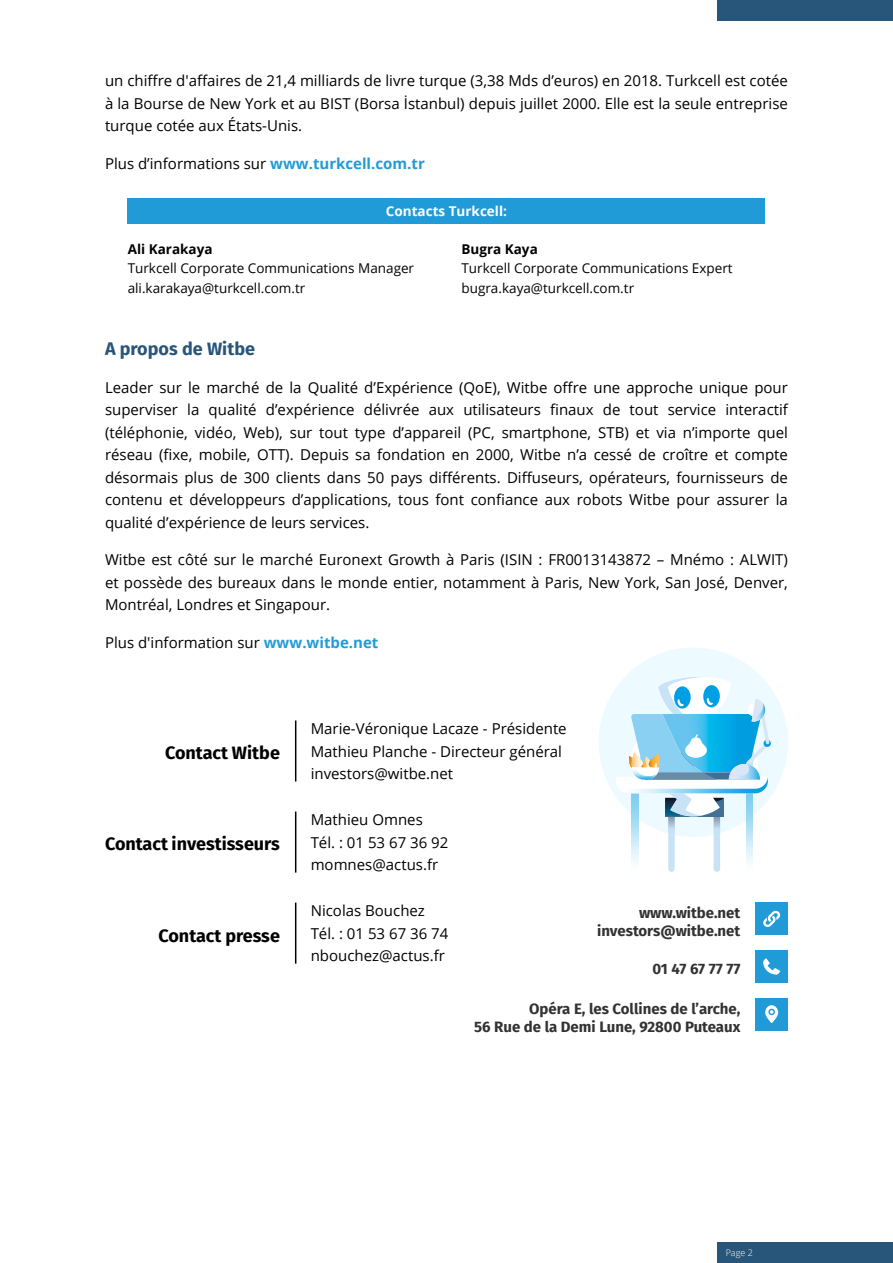
<style>
.page{position:relative;width:893px;height:1263px;background:#fff}
.page>*{position:absolute;margin:0;border:0;box-sizing:border-box;transform-origin:0 0}
.t1{font:700 18px "Fira Sans";color:#000}
.t2{font:700 18px "Fira Sans";color:#28557a}
.t3{font:15px/22.5px "Open Sans";color:#000}
.t4{font:700 15px/18px "Fira Sans";color:#323232;text-align:right}
.t5{font:13.5px/19.8px "Open Sans";color:#020203}
.t6{font:700 13.5px "Open Sans";color:#020203}
.t7{font:700 13.5px "Open Sans";color:#fff}
.t8{font:300 9px "Open Sans";color:#fff}
.s1{font-weight:700;color:#209bd7}
</style>
<div class="page">
<hr style="left:295px;top:720px;width:1px;height:61px;background:#000">
<hr style="left:295px;top:811px;width:1px;height:61px;background:#000">
<hr style="left:295px;top:902px;width:1px;height:62px;background:#000">
<div style="left:755px;top:902px;width:33px;height:33px;background:#209bd7"></div>
<svg style="left:763px;top:910px;width:18px;height:17px"></svg>
<div style="left:755px;top:950px;width:33px;height:33px;background:#209bd7"></div>
<svg style="left:763px;top:958px;width:17px;height:16px"></svg>
<div style="left:755px;top:998px;width:33px;height:32px;background:#209bd7"></div>
<svg style="left:765px;top:1005px;width:13px;height:18px"></svg>
<div style="left:599px;top:647px;width:189px;height:190px;background:#edfaff;border-radius:50%"></div>
<svg style="left:616px;top:676px;width:153px;height:196px"></svg>
<img style="left:746px;top:793px;width:7px;height:79px">
<div style="left:128px;top:198px;width:637px;height:25px;background:#209bd7"></div>
<div style="left:718px;top:1242px;width:175px;height:21px;background:#28557a"></div>
<div style="left:718px;top:0;width:175px;height:21px;background:#28557a"></div>
<p class="t3" style="left:105px;top:69px;width:684px;text-align:justify">un chiffre d'affaires de 21,4 milliards de livre turque (3,38 Mds d’euros) en 2018. Turkcell est cotée à la Bourse de New York et au BIST (Borsa İstanbul) depuis juillet 2000. Elle est la seule entreprise turque cotée aux États-Unis.</p>
<p class="t3" style="left:105px;top:152px;width:321px">Plus d’informations sur <span class="s1">www.turkcell.com.tr</span></p>
<p class="t7" style="left:386px;top:201px;width:123px">Contacts Turkcell:</p>
<p class="t6" style="left:461px;top:239px;width:78px">Bugra Kaya</p>
<p class="t5" style="left:461px;top:258px;width:273px">Turkcell Corporate Communications Expert bugra.kaya@turkcell.com.tr</p>
<p class="t6" style="left:128px;top:239px;width:86px">Ali Karakaya</p>
<p class="t5" style="left:128px;top:258px;width:288px">Turkcell Corporate Communications Manager ali.karakaya@turkcell.com.tr</p>
<p class="t2" style="left:105px;top:334px;width:151px">A propos de Witbe</p>
<p class="t3" style="left:105px;top:375px;width:684px;text-align:justify">Leader sur le marché de la Qualité d’Expérience (QoE), Witbe offre une approche unique pour superviser la qualité d’expérience délivrée aux utilisateurs finaux de tout service interactif (téléphonie, vidéo, Web), sur tout type d’appareil (PC, smartphone, STB) et via n’importe quel réseau (fixe, mobile, OTT). Depuis sa fondation en 2000, Witbe n’a cessé de croître et compte désormais plus de 300 clients dans 50 pays différents. Diffuseurs, opérateurs, fournisseurs de contenu et développeurs d’applications, tous font confiance aux robots Witbe pour assurer la qualité d’expérience de leurs services.</p>
<p class="t3" style="left:105px;top:548px;width:684px;text-align:justify">Witbe est côté sur le marché Euronext Growth à Paris (ISIN : FR0013143872 – Mnémo : ALWIT) et possède des bureaux dans le monde entier, notamment à Paris, New York, San José, Denver, Montréal, Londres et Singapour.</p>
<p class="t3" style="left:105px;top:630px;width:275px">Plus d'information sur <span class="s1">www.witbe.net</span></p>
<p class="t1" style="left:165px;top:738px;width:116px">Contact Witbe</p>
<p class="t1" style="left:105px;top:829px;width:176px">Contact investisseurs</p>
<p class="t1" style="left:158px;top:920px;width:123px">Contact presse</p>
<p class="t3" style="left:311px;top:717px;width:258px">Marie-Véronique Lacaze - Présidente<br>Mathieu Planche - Directeur général investors@witbe.net</p>
<p class="t3" style="left:311px;top:808px;width:139px">Mathieu Omnes<br>Tél. : 01 53 67 36 92 momnes@actus.fr</p>
<p class="t3" style="left:311px;top:899px;width:139px">Nicolas Bouchez<br>Tél. : 01 53 67 36 74 nbouchez@actus.fr</p>
<p class="t4" style="left:597px;top:903px;width:145px">www.witbe.net investors@witbe.net</p>
<p class="t4" style="left:652px;top:958px;width:89px">01 47 67 77 77</p>
<p class="t4" style="left:474px;top:998px;width:268px">Opéra E, les Collines de l’arche,<br>56 Rue de la Demi Lune, 92800 Puteaux</p>
<p class="t8" style="left:726px;top:1246px;width:29px">Page 2</p>
</div>
